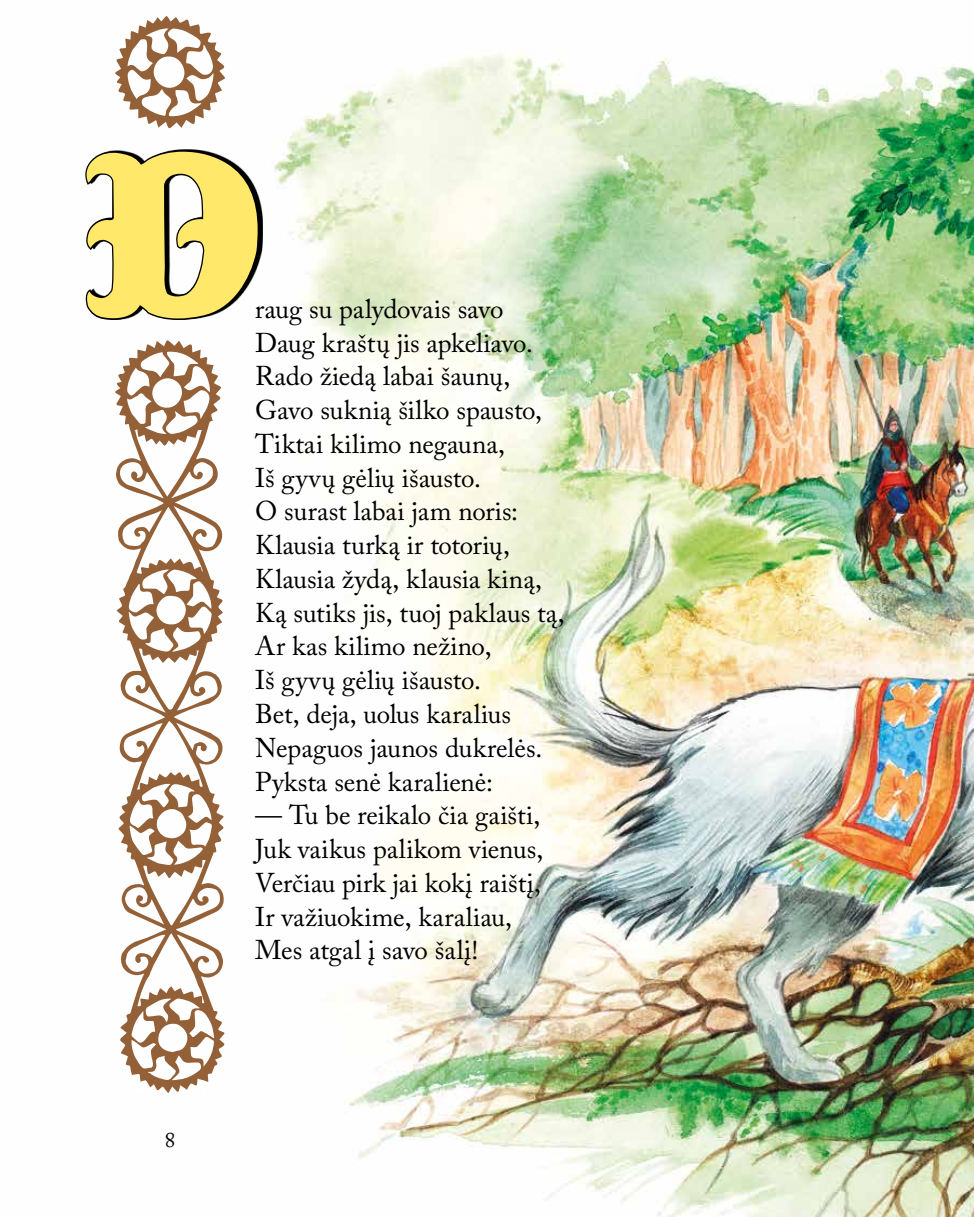
<style>
.page{position:relative;width:974px;height:1217px;background:#fff}
.page>*{position:absolute;margin:0;border:0;box-sizing:border-box;transform-origin:0 0}
.t1{font:227.1px "Big Top";color:#ffe86a}
.t2{font:27px/33.8px "Adobe Caslon Pro";color:#000}
.t3{font:21px "Adobe Caslon Pro";color:#000}
</style>
<div class="page">
<img style="left:169px;top:53px;width:805px;height:1163px">
<svg style="left:115px;top:16px;width:110px;height:112px"></svg>
<svg style="left:115px;top:340px;width:110px;height:755px"></svg>
<svg style="left:85px;top:149px;width:176px;height:172px"></svg>
<h1 class="t1" style="left:74px;top:81px;width:200px">d</h1>
<p class="t2" style="left:255px;top:291px;width:311px">raug su palydovais savo<br>Daug kraštų jis apkeliavo.<br>Rado žiedą labai šaunų,<br>Gavo suknią šilko spausto,<br>Tiktai kilimo negauna,<br>Iš gyvų gėlių išausto.<br>O surast labai jam noris:<br>Klausia turką ir totorių,<br>Klausia žydą, klausia kiną,<br>Ką sutiks jis, tuoj paklaus tą,<br>Ar kas kilimo nežino,<br>Iš gyvų gėlių išausto.<br>Bet, deja, uolus karalius<br>Nepaguos jaunos dukrelės.<br>Pyksta senė karalienė:</p>
<p class="t2" style="left:255px;top:798px;width:289px">— Tu be reikalo čia gaišti,<br>Juk vaikus palikom vienus,<br>Verčiau pirk jai kokį raištį,<br>Ir važiuokime, karaliau,<br>Mes atgal į savo šalį!</p>
<p class="t3" style="left:165px;top:1127px;width:12px">8</p>
</div>
